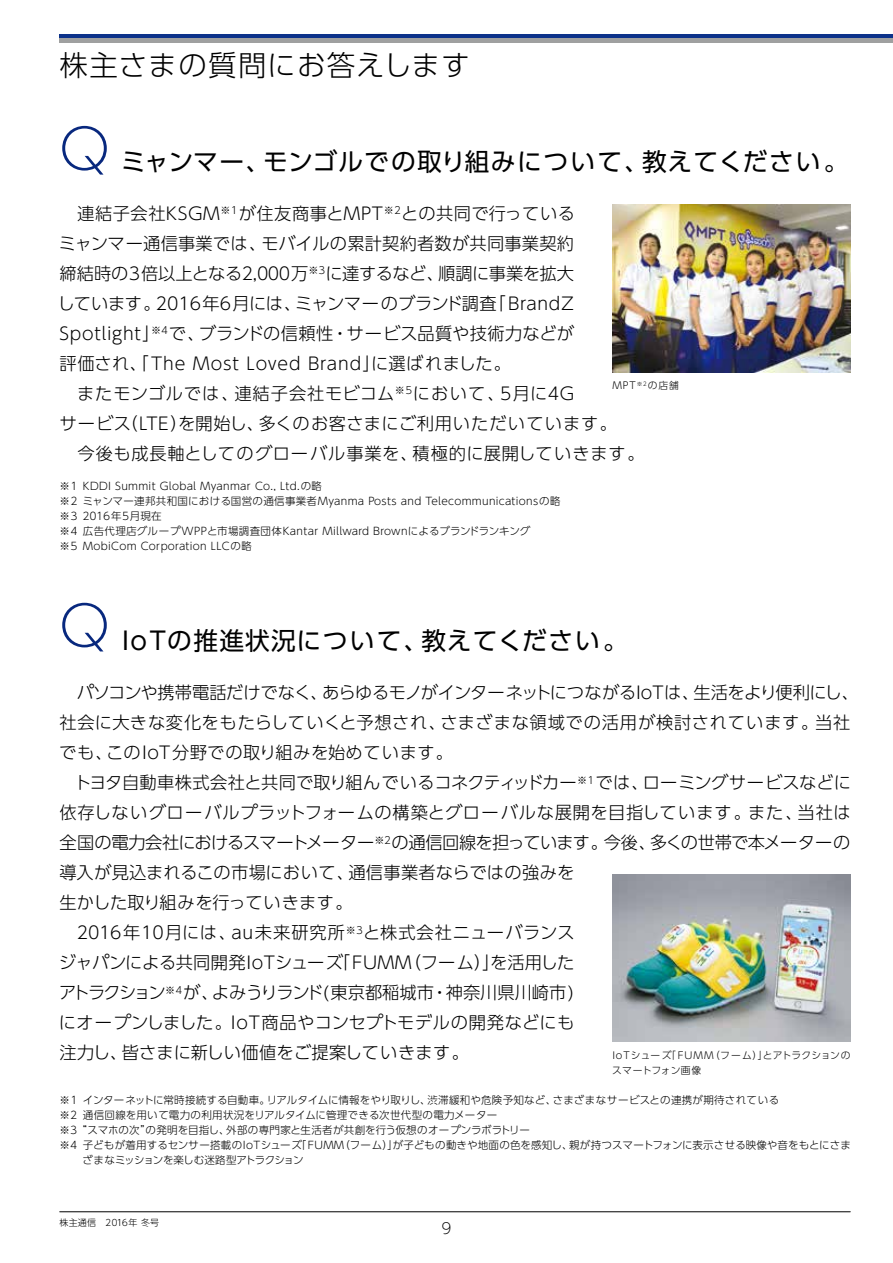
<style>
.page{position:relative;width:893px;height:1263px;background:#fff}
.page>*{position:absolute;margin:0;border:0;box-sizing:border-box;transform-origin:0 0}
.t1{font:200 55.05px "MO Clear Tone SG";color:#08287e}
.t2{font:300 28.5px "UD Shin Go Pro";letter-spacing:.04em;color:#000}
.t3{font:24.75px "UD Shin Go Pro";letter-spacing:.05em;color:#000}
.t4{font:300 17.25px/30px "UD Shin Go Pro";letter-spacing:.01em;color:#000;text-align:justify}
.t5{font:300 17.25px/30px "UD Shin Go Pro";letter-spacing:.045em;color:#000}
.t6{font:300 17.25px "UD Shin Go Pro";letter-spacing:.04em;color:#000}
.t7{font:300 17.25px "UD Shin Go Pro";letter-spacing:-.03em;color:#000}
.t8{font:300 17.25px "UD Shin Go Pro";letter-spacing:-.04em;color:#000}
.t9{font:300 17.25px "UD Shin Go Pro";letter-spacing:-.02em;color:#000}
.t10{font:300 17.25px "MO Clear Tone SG";letter-spacing:.05em;color:#000}
.t11{font:200 15px "MO Clear Tone SG";color:#000}
.t12{font:300 10.5px "UD Shin Go Pro";letter-spacing:.015em;color:#000}
.t13{font:300 10.5px/15px "MO Clear Tone SG";letter-spacing:.03em;color:#000}
.t14{font:300 10.5px "UD Shin Go Pro";letter-spacing:-.04em;color:#000}
.t15{font:300 9.75px/15px "UD Shin Go Pro";letter-spacing:.02em;color:#000}
.t16{font:300 9.75px "MO Clear Tone SG";color:#000}
.t17{font:300 9px "UD Shin Go Pro";letter-spacing:.025em;color:#000}
.s1{font-family:"MO Clear Tone SG"}
.s2{font-family:"UD Shin Go Pro"}
</style>
<div class="page">
<img style="left:612px;top:205px;width:238px;height:167px">
<img style="left:612px;top:874px;width:238px;height:168px">
<div style="left:60px;top:34px;width:833px;height:9px;background:#0c328a"></div>
<div style="left:60px;top:38px;width:833px;height:5px;background:#9fa0a0"></div>
<hr style="left:60px;top:1211px;width:790px;height:1px;background:#000">
<h2 class="t2" style="left:60px;top:42px;width:412px">株主さまの質問にお答えします</h2>
<h1 class="t1" style="left:60px;top:112px;width:51px">Q</h1>
<h3 class="t3" style="left:121px;top:142px;width:729px">ミャンマー、モンゴルでの取り組みについて、教えてください。</h3>
<p class="t4" style="left:58px;top:198px;width:519px">　連結子会社ＫＳＧＭ<sup>※</sup><sup>1</sup>が住友商事と<span class="s1">MPT</span><sup>※</sup><sup>2</sup>との共同で行っているミャンマー通信事業では、モバイルの累計契約者数が共同事業契約締結時の<span class="s1">3</span>倍以上となる<span class="s1">2,000</span>万<sup>※</sup><sup>3</sup>に達するなど、順調に事業を拡大しています。<span class="s1">2016</span>年<span class="s1">6</span>月には、ミャンマーのブランド調査「<span class="s1">BrandZ Spotlight</span>」<sup>※</sup><sup>4</sup>で、ブランドの信頼性・サービス品質や技術力などが</p>
<p class="t10" style="left:60px;top:352px;width:453px"><span class="s2">評価され、「</span>The Most Loved Brand<span class="s2">」に選ばれました。</span></p>
<p class="t5" style="left:59px;top:378px;width:587px">　またモンゴルでは、連結子会社モビコム<sup>※</sup><sup>5</sup>において、<span class="s1">5</span>月に<span class="s1">4G<br></span>サービス（<span class="s1">LTE</span>）を開始し、多くのお客さまにご利用いただいています。<br>　今後も成長軸としてのグローバル事業を、積極的に展開していきます。</p>
<p class="t13" style="left:60px;top:478px;width:502px"><span class="s2">※</span>1 KDDI Summit Global Myanmar Co., Ltd.<span class="s2">の略<br>※</span>2 <span class="s2">ミャンマー連邦共和国における国営の通信事業者</span>Myanma Posts and Telecommunications<span class="s2">の略※</span>3 2016<span class="s2">年</span>5<span class="s2">月現在</span></p>
<p class="t12" style="left:60px;top:523px;width:472px">※<span class="s1">4</span> 広告代理店グループ<span class="s1">WPP</span>と市場調査団体<span class="s1">Kantar Millward Brown</span>によるブランドランキング</p>
<p class="t13" style="left:60px;top:538px;width:194px"><span class="s2">※</span>5 MobiCom Corporation LLC<span class="s2">の略</span></p>
<p class="t16" style="left:612px;top:379px;width:68px">MPT <sup>※</sup><sup>2</sup><span class="s2">の店舗</span></p>
<h1 class="t1" style="left:60px;top:589px;width:51px">Q</h1>
<h3 class="t3" style="left:122px;top:621px;width:507px"><span class="s1">Io</span>Ｔの推進状況について、教えてください。</h3>
<p class="t7" style="left:60px;top:679px;width:801px">　パソコンや携帯電話だけでなく、あらゆるモノがインターネットにつながる<span class="s1">IoT</span>は、生活をより便利にし、</p>
<p class="t6" style="left:60px;top:709px;width:792px">社会に大きな変化をもたらしていくと予想され、さまざまな領域での活用が検討されています。当社</p>
<p class="t4" style="left:59px;top:737px;width:395px">でも、この<span class="s1">IoT</span>分野での取り組みを始めています。</p>
<p class="t4" style="left:60px;top:767px;width:793px">　トヨタ自動車株式会社と共同で取り組んでいるコネクティッドカー<sup>※</sup><sup>1</sup>では、ローミングサービスなどに</p>
<p class="t6" style="left:60px;top:799px;width:793px">依存しないグローバルプラットフォームの構築とグローバルな展開を目指しています。また、当社は</p>
<p class="t8" style="left:60px;top:829px;width:792px">全国の電力会社におけるスマートメーター<sup>※</sup><sup>2</sup>の通信回線を担っています。今後、多くの世帯で本メーターの</p>
<p class="t4" style="left:60px;top:857px;width:516px">導入が見込まれるこの市場において、通信事業者ならではの強みを</p>
<p class="t4" style="left:60px;top:887px;width:295px">生かした取り組みを行っていきます。</p>
<p class="t5" style="left:77px;top:917px;width:499px"><span class="s1">2016</span>年<span class="s1">10</span>月には、<span class="s1">au</span>未来研究所<sup>※</sup><sup>3</sup>と株式会社ニューバランス</p>
<p class="t9" style="left:59px;top:949px;width:517px">ジャパンによる共同開発<span class="s1">IoT</span>シューズ「<span class="s1">FUMM</span>（フーム）」を活用した</p>
<p class="t4" style="left:59px;top:977px;width:516px">アトラクション<sup>※</sup><sup>4</sup>が、よみうりランド<span class="s1">(</span>東京都稲城市・神奈川県川崎市<span class="s1">)</span></p>
<p class="t4" style="left:59px;top:1007px;width:517px">にオープンしました。<span class="s1">IoT</span>商品やコンセプトモデルの開発などにも</p>
<p class="t4" style="left:60px;top:1037px;width:411px">注力し、皆さまに新しい価値をご提案していきます。</p>
<p class="t12" style="left:60px;top:1092px;width:721px">※<span class="s1">1</span> インターネットに常時接続する自動車。リアルタイムに情報をやり取りし、渋滞緩和や危険予知など、さまざまなサービスとの連携が期待されている</p>
<p class="t12" style="left:60px;top:1107px;width:439px">※２通信回線を用いて電力の利用状況をリアルタイムに管理できる次世代型の電力メーター</p>
<p class="t12" style="left:60px;top:1122px;width:472px">※３“スマホの次”の発明を目指し、外部の専門家と生活者が共創を行う仮想のオープンラボラトリー</p>
<p class="t12" style="left:60px;top:1137px;width:793px">※４子どもが着用するセンサー搭載の<span class="s1">IoT</span>シューズ「<span class="s1">FUMM</span>（フーム）」が子どもの動きや地面の色を感知し、親が持つスマートフォンに表示させる映像や音をもとにさま</p>
<p class="t14" style="left:83px;top:1152px;width:222px">ざまなミッションを楽しむ迷路型アトラクション</p>
<p class="t15" style="left:612px;top:1047px;width:240px"><span class="s1">IoT</span>シューズ「 <span class="s1">FUMM</span>（フーム）」とアトラクションのスマートフォン画像</p>
<p class="t17" style="left:60px;top:1215px;width:101px">株主通信　<span class="s1">2016</span>年冬号</p>
<p class="t11" style="left:442px;top:1218px;width:11px">9</p>
</div>
